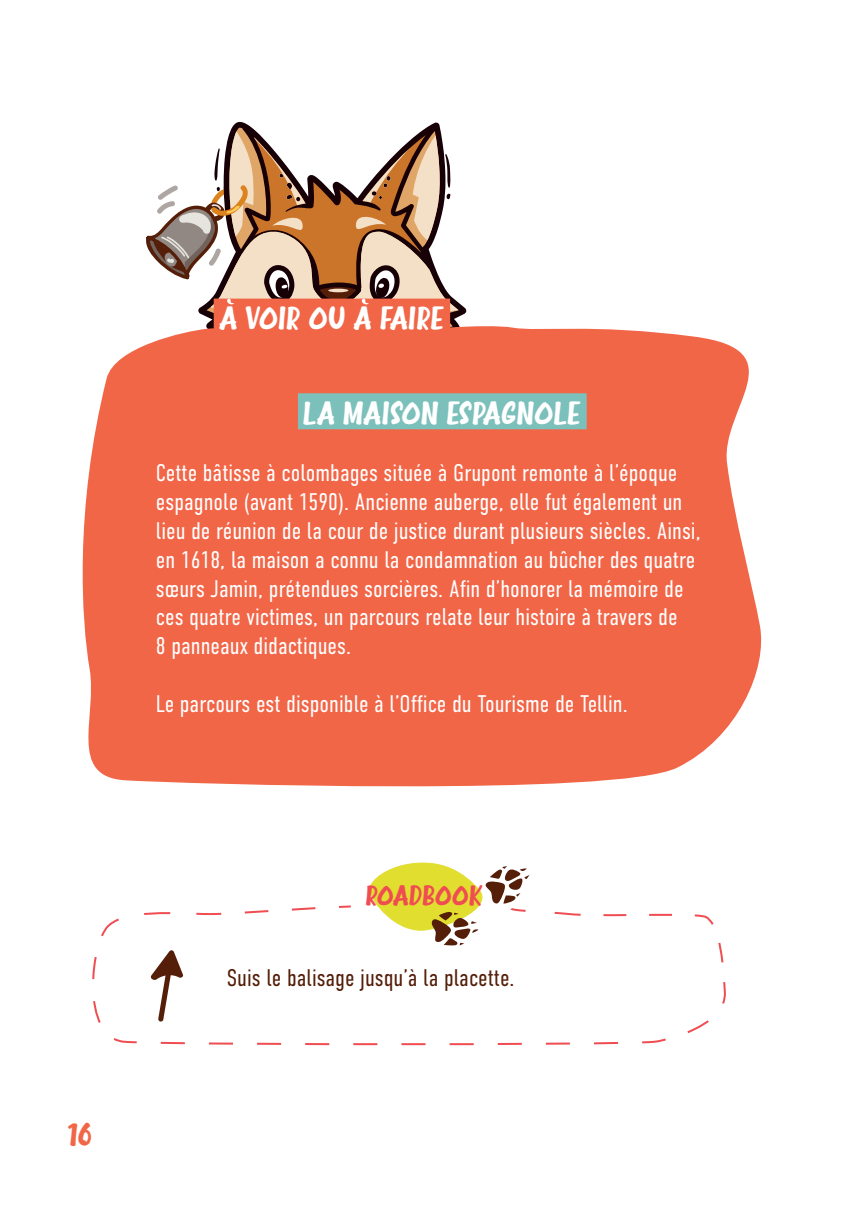
<style>
.page{position:relative;width:862px;height:1214px;background:#fff}
.page>*{position:absolute;margin:0;border:0;box-sizing:border-box;transform-origin:0 0}
.t1{font:32px "Brandon Bromley";letter-spacing:.02em;color:#fff}
.t2{font:32px "Brandon Bromley";color:#f26648}
.t3{font:28px "Brandon Bromley";letter-spacing:.015em;color:#ef4d51}
.t4{font:300 24px/28.8px "DIN Condensed";color:#fff}
.t5{font:300 24px "DIN Condensed";color:#541e09}
</style>
<div class="page">
<svg style="left:82px;top:325px;width:680px;height:462px;background:#f27155"></svg>
<div style="left:298px;top:393px;width:289px;height:36px;background:#7cc0bb"></div>
<svg style="left:369px;top:862px;width:161px;height:42px"></svg>
<svg style="left:92px;top:957px;width:7px;height:66px"></svg>
<svg style="left:99px;top:904px;width:627px;height:140px"></svg>
<svg style="left:145px;top:127px;width:314px;height:253px"></svg>
<h1 class="t1" style="left:219px;top:304px;width:226px">A VOIR OU A FAIRE</h1>
<h1 class="t1" style="left:304px;top:399px;width:279px">LA MAISON ESPAGNOLE</h1>
<p class="t4" style="left:156px;top:458px;width:546px">Cette bâtisse à colombages située à Grupont remonte à l’époque espagnole (avant 1590). Ancienne auberge, elle fut également un lieu de réunion de la cour de justice durant plusieurs siècles. Ainsi, en 1618, la maison a connu la condamnation au bûcher des quatre sœurs Jamin, prétendues sorcières. Afin d’honorer la mémoire de ces quatre victimes, un parcours relate leur histoire à travers de<br>8 panneaux didactiques.</p>
<p class="t4" style="left:156px;top:689px;width:473px">Le parcours est disponible à l’Office du Tourisme de Tellin.</p>
<h1 class="t2" style="left:68px;top:1120px;width:26px">16</h1>
<p class="t3" style="left:366px;top:883px;width:118px">ROADBOOK</p>
<p class="t5" style="left:227px;top:963px;width:289px">Suis le balisage jusqu’à la placette.</p>
</div>
